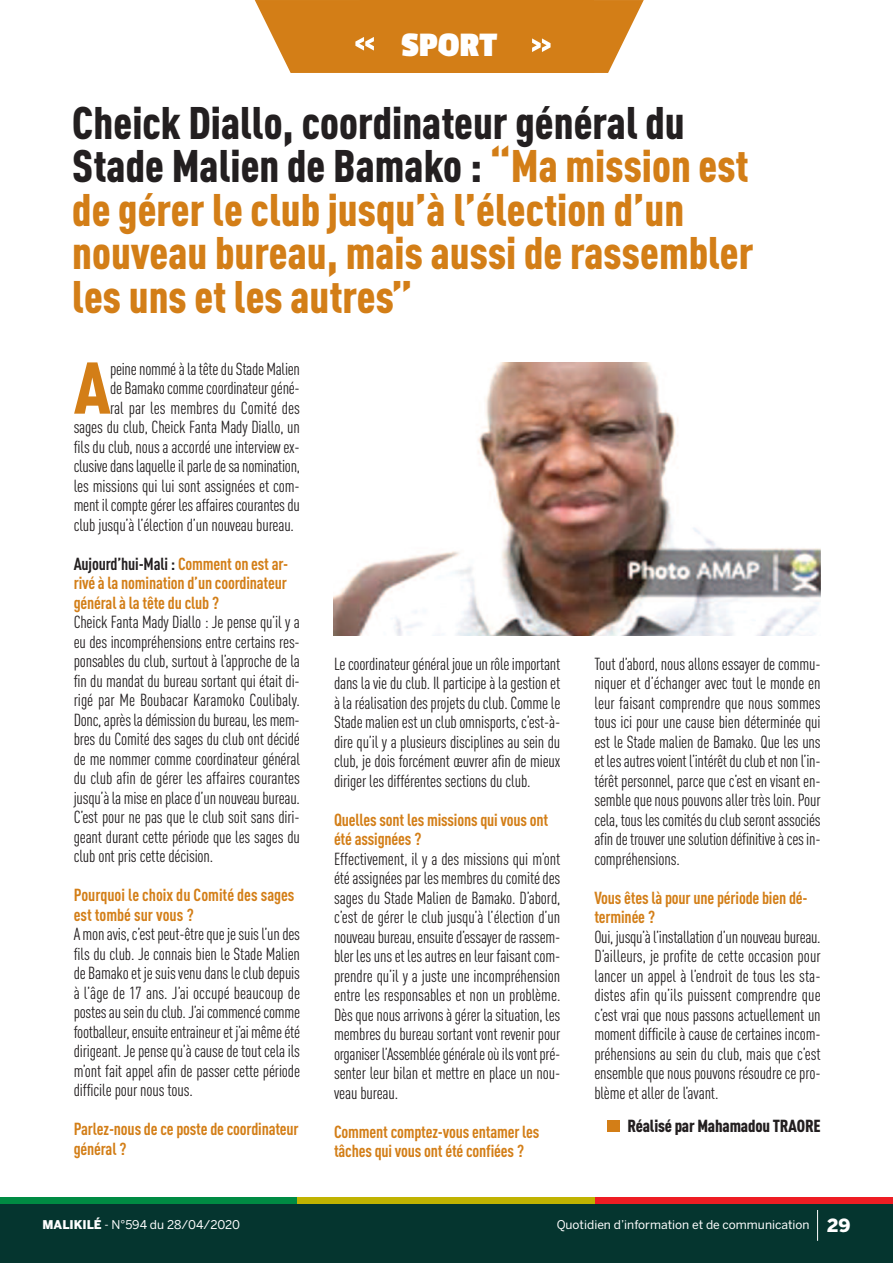
<style>
.page{position:relative;width:893px;height:1263px;background:#fff}
.page>*{position:absolute;margin:0;border:0;box-sizing:border-box;transform-origin:0 0}
.t1{font:900 condensed 72px "DIN Pro";color:#d37e17}
.t2{font:900 condensed 45px/43.5px "DIN Pro";color:#d37e17}
.t3{font:700 36px "Passion One";color:#fff}
.t4{font:condensed 17.25px/19.5px "DIN Pro";letter-spacing:-.01em;color:#231f20;text-align:justify}
.t5{font:700 condensed 17.25px/19.5px "DIN Pro";letter-spacing:-.01em;color:#d37e17}
.t6{font:900 condensed 17.25px "DIN Pro";letter-spacing:-.01em;color:#231f20}
.t7{font:12px "Benton Sans";color:#fff}
.s1{color:#231f20}
.s2{font-weight:900}
.s3{font-weight:900;font-size:18px}
</style>
<div class="page">
<div style="left:0;top:1203px;width:893px;height:60px;background:#05352f"></div>
<div style="left:0;top:1197px;width:298px;height:6px;background:#008b43"></div>
<div style="left:298px;top:1197px;width:297px;height:6px;background:#c0b301"></div>
<div style="left:595px;top:1197px;width:297px;height:6px;background:#ee1d23"></div>
<hr style="left:817px;top:1210px;width:1px;height:31px;background:#fff">
<svg style="left:255px;top:0;width:389px;height:73px;background:#d78b2e"></svg>
<div style="left:607px;top:1121px;width:12px;height:11px;background:#d37e17"></div>
<img style="left:334px;top:362px;width:486px;height:273px">
<h3 class="t3" style="left:401px;top:26px;width:97px">SPORT</h3>
<h2 class="t2" style="left:72px;top:105px;width:683px"><span class="s1">Cheick Diallo, coordinateur général du Stade Malien de Bamako :</span> “Ma mission est de gérer le club jusqu’à l’élection d’un nouveau bureau, mais aussi de rassembler les uns et les autres”</h2>
<h1 class="t1" style="left:74px;top:362px;width:39px">A</h1>
<p class="t4" style="left:110px;top:360px;width:191px">peinenomméàlatêteduStadeMalien</p>
<p class="t4" style="left:110px;top:380px;width:191px">de Bamakocommecoordinateurgéné-</p>
<p class="t4" style="left:110px;top:399px;width:191px">ral par les membres du Comité des</p>
<p class="t4" style="left:74px;top:419px;width:228px">sages du club, Cheick Fanta Mady Diallo, un</p>
<p class="t4" style="left:74px;top:438px;width:228px">fils du club, nous a accordé une interview ex-</p>
<p class="t4" style="left:74px;top:458px;width:228px">clusivedanslaquelleilparledesanomination,</p>
<p class="t4" style="left:74px;top:477px;width:228px">les missions qui lui sont assignées et com-</p>
<p class="t4" style="left:74px;top:497px;width:228px">ment ilcomptegérer lesaffairescourantesdu</p>
<p class="t4" style="left:74px;top:516px;width:222px">club jusqu’à l’élection d’un nouveau bureau.</p>
<p class="t5" style="left:74px;top:555px;width:216px;text-align:justify"><span class="s1">Aujourd’hui-Mali :</span> Comment on est ar&shy;rivé à la nomination d’un coordinateur général à la tête du club ?</p>
<p class="t4" style="left:74px;top:614px;width:228px">Cheick Fanta Mady Diallo : Je pense qu’il y a eu des incompréhensions entre certains res&shy;ponsables du club, surtout à l’approche de la fin du mandat du bureau sortant qui était di&shy;rigé par Me Boubacar Karamoko Coulibaly.<br>Donc,aprèsladémissiondubureau, lesmem&shy;bres du Comité des sages du club ont décidé de me nommer comme coordinateur général du club afin de gérer les affaires courantes jusqu’àlamiseenplaced’unnouveaubureau.<br>C’est pour ne pas que le club soit sans diri&shy;geant durant cette période que les sages du club ont pris cette décision.</p>
<p class="t5" style="left:74px;top:887px;width:222px">Pourquoi le choix du Comité des sages est tombé sur vous ?</p>
<p class="t4" style="left:74px;top:926px;width:228px">Amonavis,c’estpeut-êtrequejesuisl’undes fils du club. Je connais bien le Stade Malien de Bamakoet jesuisvenudansleclubdepuis à l’âge de 17 ans. J’ai occupé beaucoup de postesauseinduclub.J’aicommencécomme footballeur,ensuiteentraineuret j’aimêmeété dirigeant. Je pense qu’à cause de tout cela ils m’ont fait appel afin de passer cette période difficile pour nous tous.</p>
<p class="t5" style="left:74px;top:1121px;width:227px">Parlez-nous de ce poste de coordinateur général ?</p>
<p class="t4" style="left:334px;top:656px;width:228px">Lecoordinateurgénéral joueunrôleimportant dans la vie du club. Il participe à la gestion et à la réalisation des projets du club. Comme le Stade malienestunclubomnisports,c’est-à&shy;dire qu’il y a plusieurs disciplines au sein du club, je dois forcément œuvrer afin de mieux diriger les différentes sections du club.</p>
<p class="t5" style="left:334px;top:811px;width:216px">Quelles sont les missions qui vous ont été assignées ?</p>
<p class="t4" style="left:334px;top:851px;width:228px">Effectivement, il y a des missions qui m’ont étéassignéespar les membresducomitédes sages du Stade Malien de Bamako. D’abord, c’est de gérer le club jusqu’à l’élection d’un nouveaubureau,ensuited’essayerderassem&shy;bler les uns et les autres en leur faisant com&shy;prendre qu’il y a juste une incompréhension entre les responsables et non un problème.<br>Dès que nous arrivons à gérer la situation, les membres du bureau sortant vont revenir pour organiser l’Assembléegénéraleoùilsvontpré&shy;senter leur bilan et mettre en place un nou&shy;veau bureau.</p>
<p class="t5" style="left:334px;top:1123px;width:207px">Comment comptez-vous entamer les tâches qui vous ont été confiées ?</p>
<p class="t4" style="left:594px;top:656px;width:228px">Tout d’abord, nous allons essayer de commu&shy;niquer et d’échanger avec tout le monde en leur faisant comprendre que nous sommes tous ici pour une cause bien déterminée qui est le Stade malien de Bamako. Que les uns et lesautresvoient l’intérêtduclubetnonl’in&shy;térêt personnel, parce que c’est en visant en&shy;semble que nous pouvons aller très loin. Pour cela, touslescomitésduclubserontassociés afindetrouverunesolutiondéfinitiveàcesin&shy;compréhensions.</p>
<p class="t5" style="left:594px;top:889px;width:215px">Vous êtes là pour une période bien dé&shy;terminée ?</p>
<p class="t4" style="left:594px;top:929px;width:228px">Oui, jusqu’àl’installationd’unnouveaubureau.<br>D’ailleurs, je profite de cette occasion pour lancer un appel à l’endroit de tous les sta&shy;distes afin qu’ils puissent comprendre que c’est vrai que nous passons actuellement un moment difficile à cause de certaines incom&shy;préhensions au sein du club, mais que c’est ensemble que nous pouvons résoudre ce pro&shy;blème et aller de l’avant.</p>
<p class="t6" style="left:627px;top:1119px;width:195px">Réalisé par Mahamadou TRAORE</p>
<p class="t7" style="left:43px;top:1218px;width:199px"><span class="s2">MALIKILÉ</span> - N°594 du 28/04/2020</p>
<p class="t7" style="left:557px;top:1218px;width:295px">Quotidien d’information et de communication <span class="s3">29</span></p>
</div>
